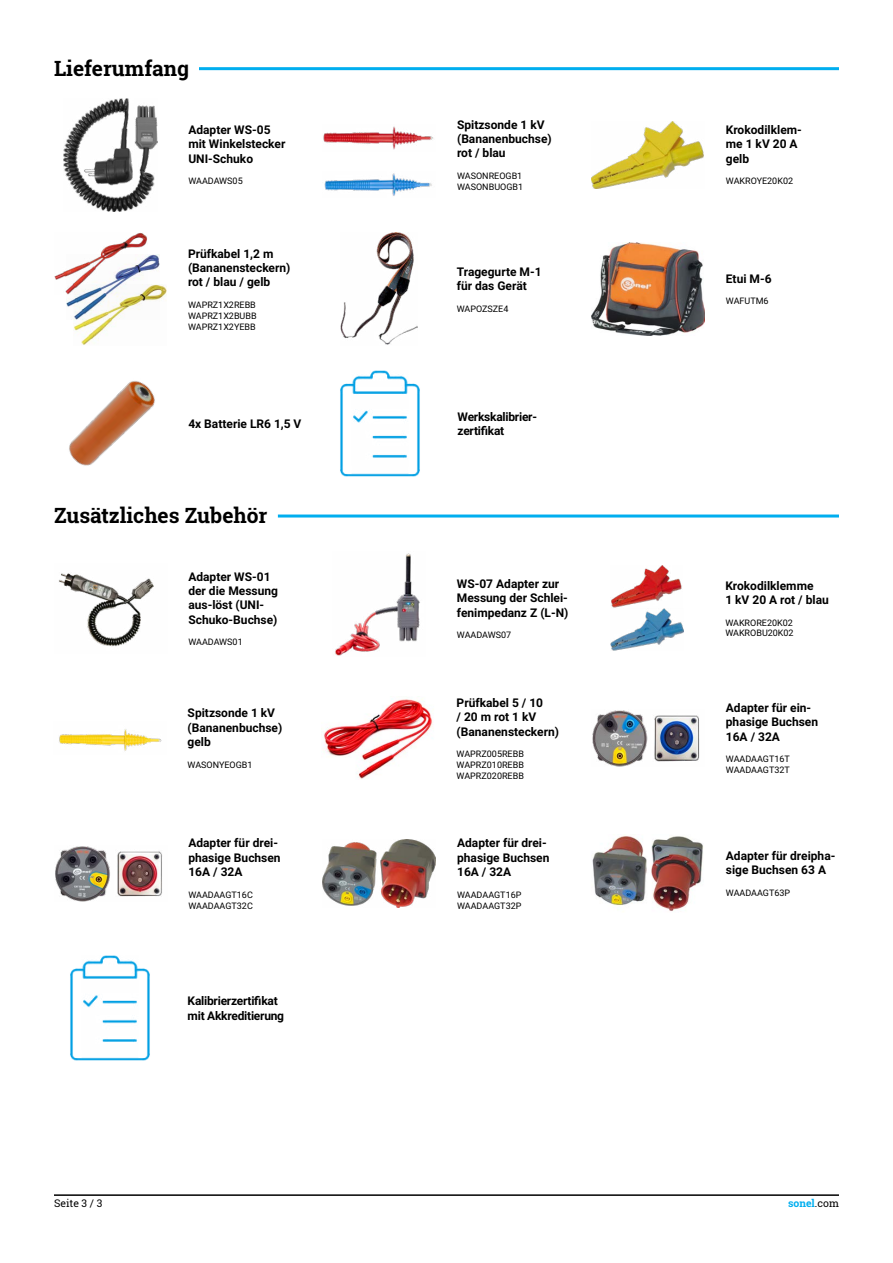
<style>
.page{position:relative;width:893px;height:1263px;background:#fff}
.page>*{position:absolute;margin:0;border:0;box-sizing:border-box;transform-origin:0 0}
.t1{font:700 21px "Roboto Slab";color:#000}
.t2{font:700 12px/14.4px "Roboto";color:#000}
.t3{font:700 12px/14.4px "Roboto";letter-spacing:-.02em;color:#000}
.t4{font:700 10.5px "Roboto Slab";color:#00aeef}
.t5{font:10.5px "Roboto Slab";color:#000}
.t6{font:9px/10.8px "Roboto";color:#000}
.s1{font-weight:400;color:#000}
</style>
<div class="page">
<hr style="left:54px;top:1194px;width:785px;height:2px;background:#000">
<img style="left:323px;top:126px;width:111px;height:24px">
<img style="left:324px;top:173px;width:108px;height:23px">
<img style="left:341px;top:233px;width:76px;height:112px">
<img style="left:59px;top:729px;width:103px;height:22px">
<img style="left:591px;top:121px;width:113px;height:67px">
<img style="left:55px;top:846px;width:107px;height:56px">
<img style="left:323px;top:839px;width:113px;height:69px">
<img style="left:592px;top:710px;width:108px;height:56px">
<img style="left:592px;top:836px;width:112px;height:75px">
<img style="left:340px;top:370px;width:80px;height:107px">
<img style="left:70px;top:955px;width:80px;height:106px">
<img style="left:69px;top:381px;width:86px;height:85px">
<img style="left:59px;top:573px;width:95px;height:74px">
<img style="left:64px;top:98px;width:93px;height:113px">
<img style="left:335px;top:553px;width:85px;height:103px">
<img style="left:591px;top:242px;width:114px;height:94px">
<img style="left:611px;top:566px;width:73px;height:85px">
<img style="left:66px;top:255px;width:94px;height:52px">
<img style="left:73px;top:284px;width:94px;height:61px">
<img style="left:54px;top:233px;width:94px;height:62px">
<img style="left:324px;top:699px;width:110px;height:80px">
<hr style="left:199px;top:67px;width:640px;height:3px;background:#00aeef">
<hr style="left:278px;top:514px;width:561px;height:3px;background:#00aeef">
<h1 class="t1" style="left:54px;top:54px;width:137px">Lieferumfang</h1>
<p class="t2" style="left:188px;top:122px;width:99px">Adapter WS-05 mit Winkelstecker<br>UNI-Schuko</p>
<p class="t6" style="left:188px;top:176px;width:56px">WAADAWS05</p>
<p class="t2" style="left:188px;top:246px;width:104px">Prüfkabel 1,2 m (Bananensteckern) rot / blau / gelb</p>
<p class="t6" style="left:188px;top:299px;width:70px;text-align:justify">WAPRZ1X2REBB WAPRZ1X2BUBB WAPRZ1X2YEBB</p>
<p class="t2" style="left:188px;top:416px;width:115px">4x Batterie LR6 1,5 V</p>
<h1 class="t1" style="left:54px;top:501px;width:215px">Zusätzliches Zubehör</h1>
<p class="t2" style="left:188px;top:569px;width:91px">Adapter WS-01 der die Messung aus-löst (UNI-<br>Schuko-Buchse)</p>
<p class="t6" style="left:188px;top:636px;width:56px">WAADAWS01</p>
<p class="t2" style="left:188px;top:705px;width:96px">Spitzsonde 1 kV (Bananenbuchse) gelb</p>
<p class="t6" style="left:188px;top:759px;width:66px">WASONYEOGB1</p>
<p class="t2" style="left:188px;top:835px;width:94px">Adapter für drei&shy;phasige Buchsen<br>16A / 32A</p>
<p class="t6" style="left:188px;top:889px;width:66px">WAADAAGT16C<br>WAADAAGT32C</p>
<p class="t3" style="left:188px;top:993px;width:98px">Kalibrierzertifikat mit Akkreditierung</p>
<p class="t2" style="left:457px;top:117px;width:96px">Spitzsonde 1 kV (Bananenbuchse) rot / blau</p>
<p class="t6" style="left:457px;top:170px;width:68px">WASONREOGB1<br>WASONBUOGB1</p>
<p class="t2" style="left:457px;top:264px;width:86px">Tragegurte M-1 für das Gerät</p>
<p class="t6" style="left:457px;top:303px;width:53px">WAPOZSZE4</p>
<p class="t3" style="left:458px;top:409px;width:81px">Werkskalibrier&shy;zertifikat</p>
<p class="t2" style="left:457px;top:576px;width:113px">WS-07 Adapter zur<br>Messung der Schlei&shy;fenimpedanz Z (L-N)</p>
<p class="t6" style="left:457px;top:629px;width:56px">WAADAWS07</p>
<p class="t2" style="left:457px;top:695px;width:104px">Prüfkabel 5 / 10<br>/ 20 m rot 1 kV (Bananensteckern)</p>
<p class="t6" style="left:457px;top:748px;width:69px;text-align:justify">WAPRZ005REBB WAPRZ010REBB WAPRZ020REBB</p>
<p class="t2" style="left:457px;top:835px;width:94px">Adapter für drei&shy;phasige Buchsen<br>16A / 32A</p>
<p class="t6" style="left:457px;top:889px;width:66px">WAADAAGT16P<br>WAADAAGT32P</p>
<p class="t2" style="left:726px;top:122px;width:78px">Krokodilklem&shy;me 1 kV 20 A gelb</p>
<p class="t6" style="left:726px;top:176px;width:69px">WAKROYE20K02</p>
<p class="t2" style="left:726px;top:271px;width:47px">Etui M-6</p>
<p class="t6" style="left:726px;top:296px;width:44px">WAFUTM6</p>
<p class="t2" style="left:725px;top:578px;width:105px">Krokodilklemme<br>1 kV 20 A rot / blau</p>
<p class="t6" style="left:725px;top:616px;width:70px">WAKRORE20K02<br>WAKROBU20K02</p>
<p class="t2" style="left:726px;top:700px;width:94px">Adapter für ein&shy;phasige Buchsen<br>16A / 32A</p>
<p class="t6" style="left:726px;top:753px;width:66px">WAADAAGT16T<br>WAADAAGT32T</p>
<p class="t2" style="left:726px;top:848px;width:111px">Adapter für dreipha&shy;sige Buchsen 63 A</p>
<p class="t6" style="left:726px;top:887px;width:66px">WAADAAGT63P</p>
<p class="t5" style="left:54px;top:1196px;width:50px">Seite 3 / 3</p>
<p class="t4" style="left:788px;top:1196px;width:52px">sonel<span class="s1">.com</span></p>
</div>
